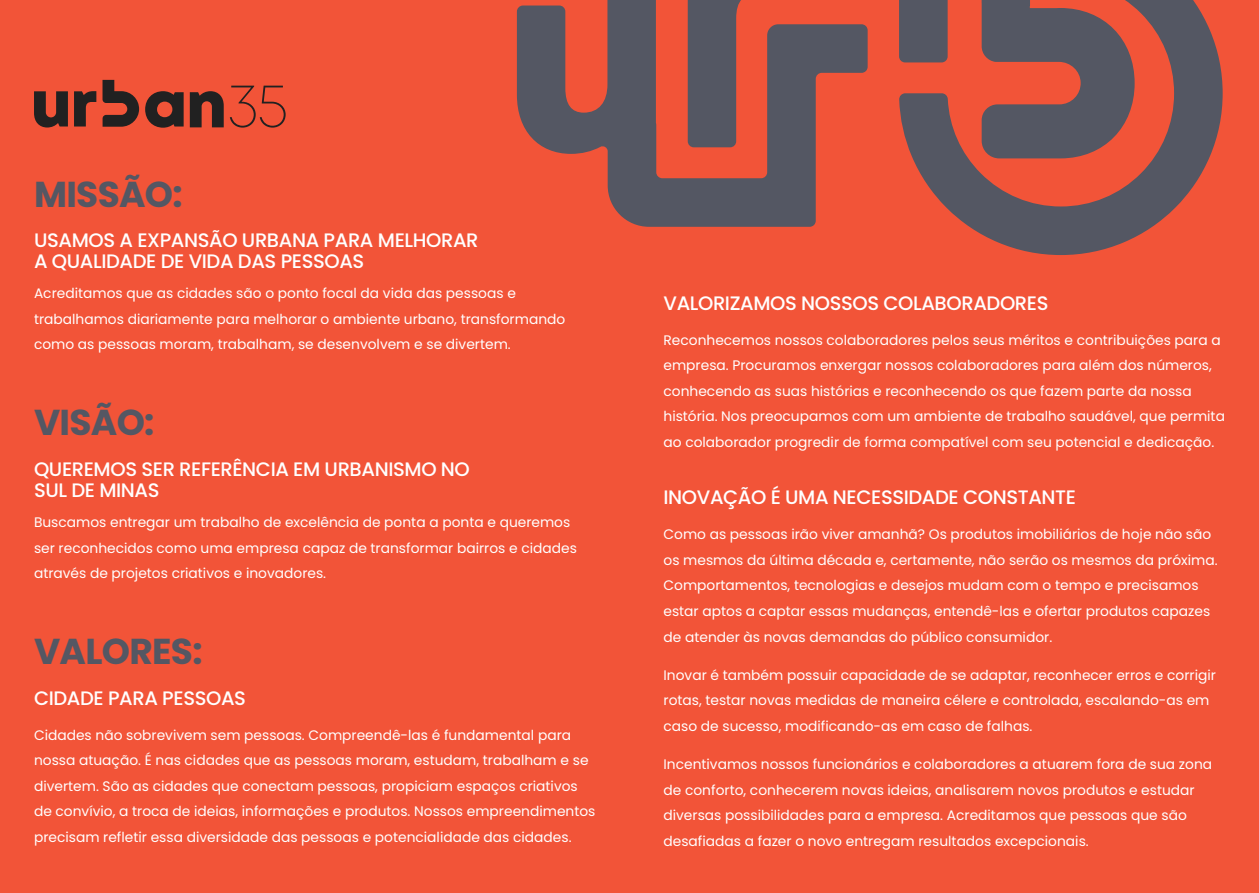
<style>
.page{position:relative;width:1259px;height:893px;background:#f25438}
.page>*{position:absolute;margin:0;border:0;box-sizing:border-box;transform-origin:0 0}
.t1{font:700 36px "Poppins";letter-spacing:-.02em;color:#545763}
.t2{font:500 19.5px/21px "Poppins";letter-spacing:-.02em;color:#fff}
.t3{font:13.8px/25.5px "Poppins";color:#fff}
</style>
<div class="page">
<svg style="left:517px;top:0;width:350px;height:227px;fill:#545763"></svg>
<svg style="left:899px;top:0;width:323px;height:255px"></svg>
<svg style="left:981px;top:0;width:153px;height:158px"></svg>
<svg style="left:74px;top:91px;width:22px;height:35px"></svg>
<svg style="left:230px;top:86px;width:56px;height:42px"></svg>
<svg style="left:34px;top:91px;width:34px;height:37px"></svg>
<svg style="left:190px;top:91px;width:34px;height:36px"></svg>
<svg style="left:102px;top:80px;width:37px;height:47px"></svg>
<svg style="left:145px;top:91px;width:39px;height:37px"></svg>
<p class="t1" style="left:34px;top:173px;width:150px">MISSÃO:</p>
<p class="t2" style="left:34px;top:230px;width:446px">USAMOS A EXPANSÃO URBANA PARA MELHORAR<br>A QUALIDADE DE VIDA DAS PESSOAS</p>
<p class="t3" style="left:34px;top:281px;width:533px">Acreditamos que as cidades são o ponto focal da vida das pessoas e trabalhamos diariamente para melhorar o ambiente urbano, transformando como as pessoas moram, trabalham, se desenvolvem e se divertem.</p>
<p class="t1" style="left:34px;top:402px;width:122px">VISÃO:</p>
<p class="t2" style="left:34px;top:458px;width:437px">QUEREMOS SER REFERÊNCIA EM URBANISMO NO<br>SUL DE MINAS</p>
<p class="t3" style="left:34px;top:510px;width:544px">Buscamos entregar um trabalho de excelência de ponta a ponta e queremos ser reconhecidos como uma empresa capaz de transformar bairros e cidades através de projetos criativos e inovadores.</p>
<p class="t1" style="left:34px;top:631px;width:170px">VALORES:</p>
<p class="t2" style="left:34px;top:687px;width:213px">CIDADE PARA PESSOAS</p>
<p class="t3" style="left:34px;top:722px;width:563px">Cidades não sobrevivem sem pessoas. Compreendê-las é fundamental para nossa atuação. É nas cidades que as pessoas moram, estudam, trabalham e se divertem. São as cidades que conectam pessoas, propiciam espaços criativos de convívio, a troca de ideias, informações e produtos. Nossos empreendimentos precisam refletir essa diversidade das pessoas e potencialidade das cidades.</p>
<p class="t2" style="left:663px;top:292px;width:386px">VALORIZAMOS NOSSOS COLABORADORES</p>
<p class="t3" style="left:663px;top:327px;width:563px">Reconhecemos nossos colaboradores pelos seus méritos e contribuições para a empresa. Procuramos enxergar nossos colaboradores para além dos números, conhecendo as suas histórias e reconhecendo os que fazem parte da nossa história. Nos preocupamos com um ambiente de trabalho saudável, que permita ao colaborador progredir de forma compatível com seu potencial e dedicação.</p>
<p class="t2" style="left:663px;top:487px;width:414px">INOVAÇÃO É UMA NECESSIDADE CONSTANTE</p>
<p class="t3" style="left:663px;top:522px;width:555px">Como as pessoas irão viver amanhã? Os produtos imobiliários de hoje não são os mesmos da última década e, certamente, não serão os mesmos da próxima.<br>Comportamentos, tecnologias e desejos mudam com o tempo e precisamos estar aptos a captar essas mudanças, entendê-las e ofertar produtos capazes de atender às novas demandas do público consumidor.</p>
<p class="t3" style="left:663px;top:662px;width:554px">Inovar é também possuir capacidade de se adaptar, reconhecer erros e corrigir rotas, testar novas medidas de maneira célere e controlada, escalando-as em caso de sucesso, modificando-as em caso de falhas.</p>
<p class="t3" style="left:663px;top:751px;width:550px">Incentivamos nossos funcionários e colaboradores a atuarem fora de sua zona de conforto, conhecerem novas ideias, analisarem novos produtos e estudar diversas possibilidades para a empresa. Acreditamos que pessoas que são desafiadas a fazer o novo entregam resultados excepcionais.</p>
</div>
